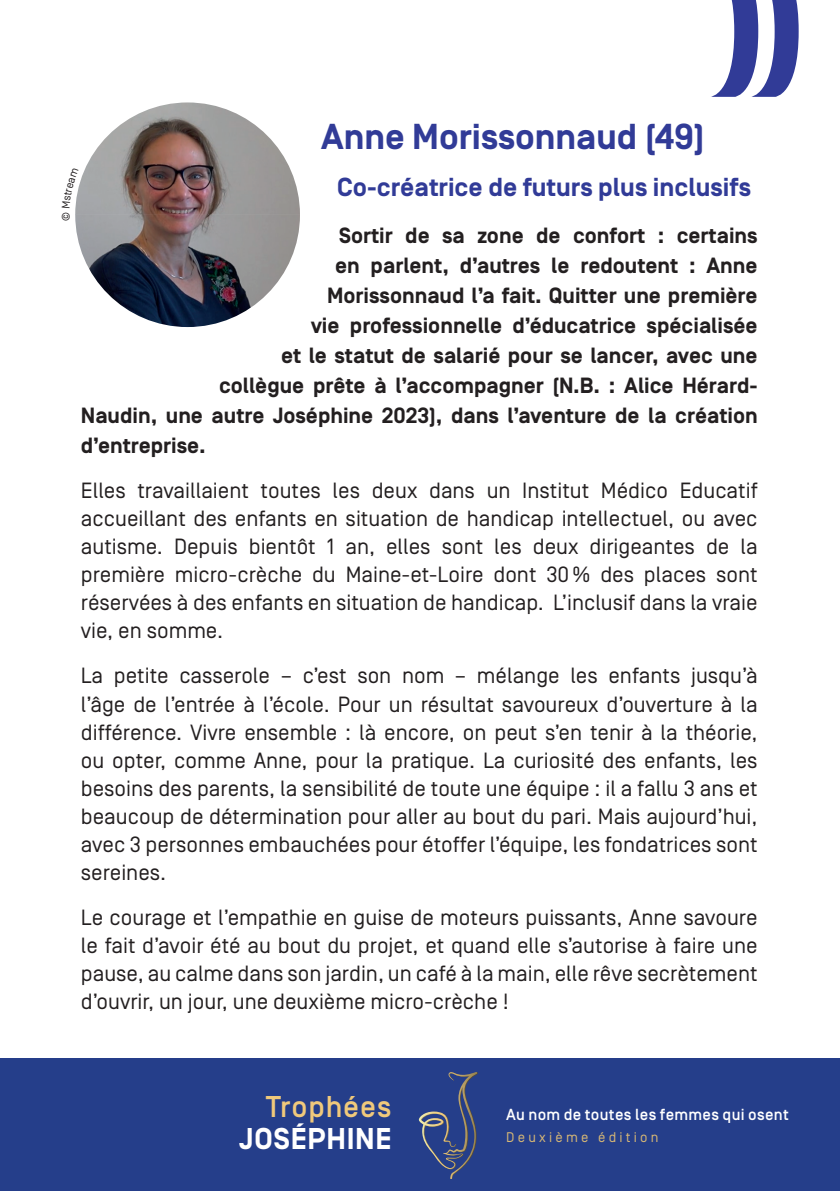
<style>
.page{position:relative;width:840px;height:1191px;background:#fff}
.page>*{position:absolute;margin:0;border:0;box-sizing:border-box;transform-origin:0 0}
.t1{font:700 36px "Simplon Norm";color:#313b97}
.t2{font:700 30px "Simplon Norm";letter-spacing:.025em;color:#fff}
.t3{font:500 30px "Simplon Norm";letter-spacing:.03em;color:#f0c97b}
.t4{font:700 26px "Simplon Norm";color:#313b97}
.t5{font:22px/28px "Simplon Norm";color:#231f20;text-align:justify}
.t6{font:700 22px "Simplon Norm";color:#231f20}
.t7{font:500 16px "Simplon Norm";letter-spacing:.02em;color:#fff}
.t8{font:14px "Simplon Norm";letter-spacing:.23em;color:#d8b875}
</style>
<div class="page">
<div style="left:0;top:1058px;width:839px;height:133px;background:#253e8a"></div>
<svg style="left:418px;top:1072px;width:60px;height:106px"></svg>
<svg style="left:711px;top:0;width:87px;height:97px"></svg>
<img style="left:75px;top:102px;width:225px;height:225px">
<svg style="left:75px;top:168px;width:3px;height:52px"></svg>
<h1 class="t1" style="left:321px;top:117px;width:385px">Anne Morissonnaud (49)</h1>
<p class="t4" style="left:337px;top:173px;width:415px">Co-créatrice de futurs plus inclusifs</p>
<p class="t6" style="left:339px;top:224px;width:420px">Sortir de sa zone de confort : certains</p>
<p class="t6" style="left:335px;top:254px;width:423px">en parlent, d’autres le redoutent : Anne</p>
<p class="t6" style="left:327px;top:284px;width:432px">Morissonnaud l’a fait. Quitter une première</p>
<p class="t6" style="left:311px;top:314px;width:448px">vie professionnelle d’éducatrice spécialisée</p>
<p class="t6" style="left:281px;top:344px;width:477px">et le statut de salarié pour se lancer, avec une</p>
<p class="t6" style="left:219px;top:374px;width:540px">collègue prête à l’accompagner (N.B. : Alice Hérard-</p>
<p class="t6" style="left:81px;top:404px;width:678px">Naudin, une autre Joséphine 2023), dans l’aventure de la création</p>
<p class="t6" style="left:81px;top:434px;width:126px">d’entreprise.</p>
<p class="t5" style="left:81px;top:477px;width:678px">Elles travaillaient toutes les deux dans un Institut Médico Educatif accueillant des enfants en situation de handicap intellectuel, ou avec autisme. Depuis bientôt 1 an, elles sont les deux dirigeantes de la première micro-crèche du Maine-et-Loire dont 30 % des places sont réservées à des enfants en situation de handicap. L’inclusif dans la vraie vie, en somme.</p>
<p class="t5" style="left:81px;top:662px;width:678px">La petite casserole – c’est son nom – mélange les enfants jusqu’à l’âge de l’entrée à l’école. Pour un résultat savoureux d’ouverture à la différence. Vivre ensemble : là encore, on peut s’en tenir à la théorie, ou opter, comme Anne, pour la pratique. La curiosité des enfants, les besoins des parents, la sensibilité de toute une équipe : il a fallu 3 ans et beaucoup de détermination pour aller au bout du pari. Mais aujourd’hui, avec 3 personnes embauchées pour étoffer l’équipe, les fondatrices sont sereines.</p>
<p class="t5" style="left:81px;top:903px;width:677px">Le courage et l’empathie en guise de moteurs puissants, Anne savoure le fait d’avoir été au bout du projet, et quand elle s’autorise à faire une pause, au calme dans son jardin, un café à la main, elle rêve secrètement d’ouvrir, un jour, une deuxième micro-crèche !</p>
<h2 class="t3" style="left:266px;top:1090px;width:127px">Trophées</h2>
<h2 class="t2" style="left:239px;top:1122px;width:153px">JOSÉPHINE</h2>
<p class="t7" style="left:506px;top:1106px;width:284px">Au nom de toutes les femmes qui osent</p>
<p class="t8" style="left:506px;top:1129px;width:154px">Deuxième édition</p>
</div>
